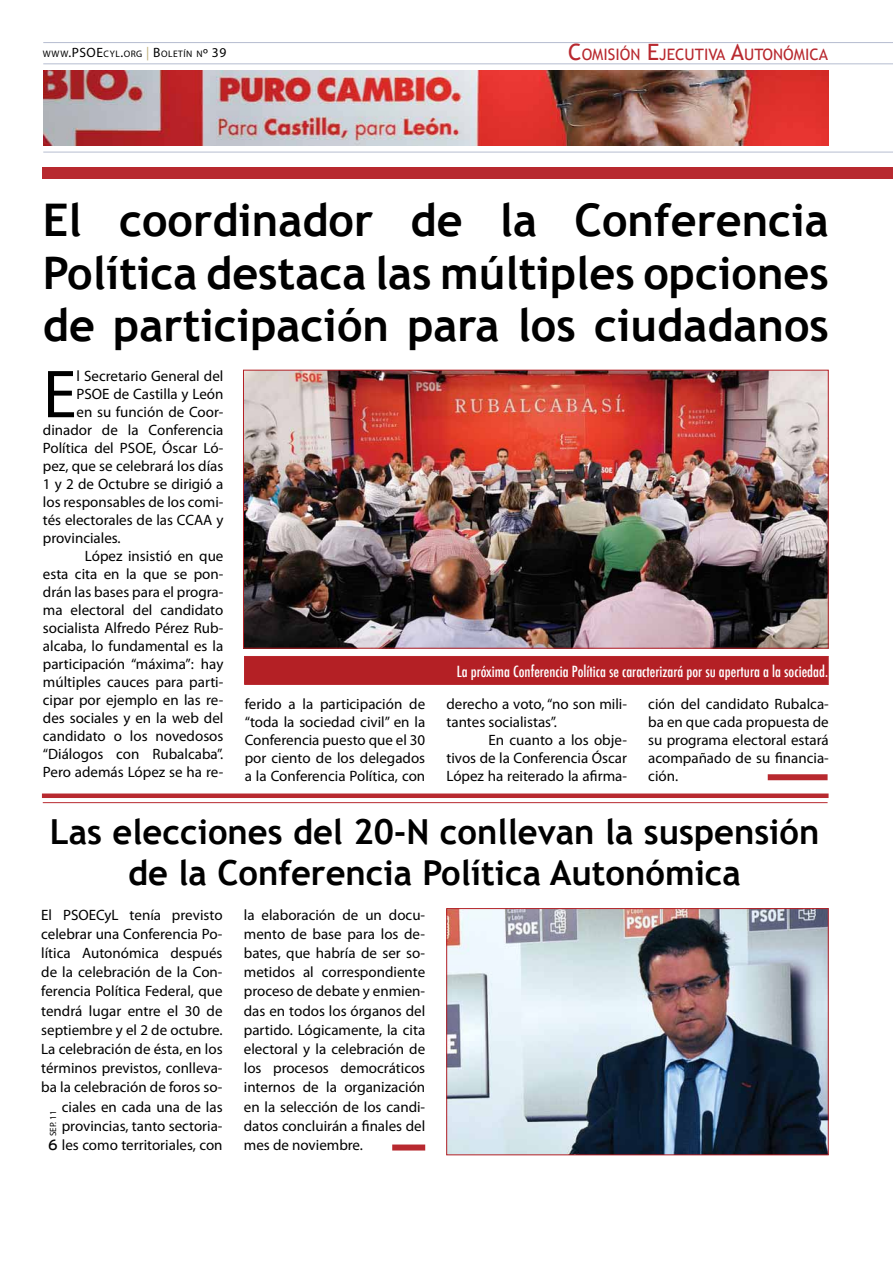
<style>
.page{position:relative;width:893px;height:1263px;background:#fff}
.page>*{position:absolute;margin:0;border:0;box-sizing:border-box;transform-origin:0 0}
.t1{font:68.4px "Myriad Pro";color:#000}
.t2{font:700 45px/52.5px "Trebuchet MS";color:#000;text-align:justify}
.t3{font:700 34.5px/40.5px "Trebuchet MS";color:#000;text-align:center}
.t4{font:15.75px "Trebuchet MS";color:#b8292f}
.t5{font:15px/19.2px "Myriad Pro";color:#000;text-align:justify}
.t6{font:500 condensed 15px "Futura";color:#fff}
.t7{font:9.45px "Myriad Pro";letter-spacing:.055em;color:#000}
.t8{font:9px "Myriad Pro";color:#000}
.s1{font-size:13.5px}
.s2{font-size:13.5px;color:#beae78}
.s3{font-size:22.5px}
.s4{font-family:"Interstate"}
</style>
<div class="page">
<hr style="left:43px;top:63px;width:850px;height:1px;background:#b6bdd0">
<div style="left:43px;top:167px;width:850px;height:11px;background:#b8292f"></div>
<hr style="left:43px;top:152px;width:850px;height:1px;background:#b6bdd0">
<hr style="left:43px;top:42px;width:850px;height:1px;background:#b6bdd0">
<img style="left:43px;top:70px;width:785px;height:75px">
<img style="left:243px;top:370px;width:586px;height:279px">
<div style="left:243px;top:370px;width:585px;height:278px;border:1px solid #b42025"></div>
<div style="left:245px;top:656px;width:583px;height:28px;background:#b42025"></div>
<div style="left:244px;top:656px;width:584px;height:29px;border:1px solid #b8292f"></div>
<div style="left:42px;top:793px;width:787px;height:5px;background:#b8292f"></div>
<hr style="left:43px;top:802px;width:785px;height:1px;background:#b8292f">
<img style="left:448px;top:910px;width:378px;height:243px">
<div style="left:446px;top:908px;width:382px;height:247px;border:1px solid #b42025"></div>
<div style="left:768px;top:774px;width:60px;height:6px;background:#b8292f"></div>
<div style="left:392px;top:1144px;width:33px;height:6px;background:#b8292f"></div>
<p class="t7" style="left:43px;top:48px;width:185px">WWW<span class="s1">.PSOE</span>CYL<span class="s1">.</span>ORG <span class="s2">|</span> <span class="s1">B</span>OLETÍN N<span class="s1">º 39</span></p>
<p class="t4" style="left:568px;top:45px;width:261px"><span class="s3">C</span>OMISIÓN <span class="s3">E</span>JECUTIVA <span class="s3">A</span>UTONÓMICA</p>
<h2 class="t2" style="left:43px;top:194px;width:787px">El coordinador de la Conferencia Política destaca las múltiples opciones de participación para los ciudadanos</h2>
<h1 class="t1" style="left:43px;top:352px;width:35px">E</h1>
<p class="t5" style="left:77px;top:366px;width:148px">l Secretario General del</p>
<p class="t5" style="left:77px;top:384px;width:148px">PSOE de Castilla y León</p>
<p class="t5" style="left:77px;top:402px;width:148px">en su función de Coor-</p>
<p class="t5" style="left:43px;top:420px;width:182px">dinador de la Conferencia</p>
<p class="t5" style="left:43px;top:438px;width:182px">Política del PSOE, Óscar Ló-</p>
<p class="t5" style="left:43px;top:456px;width:182px">pez, que se celebrará los días</p>
<p class="t5" style="left:43px;top:474px;width:182px">1 y 2 de Octubre se dirigió a</p>
<p class="t5" style="left:43px;top:492px;width:182px">los responsables de los comi-</p>
<p class="t5" style="left:43px;top:510px;width:182px">tés electorales de las CCAA y</p>
<p class="t5" style="left:43px;top:528px;width:79px">provinciales.</p>
<p class="t5" style="left:85px;top:546px;width:140px">López insistió en que</p>
<p class="t5" style="left:43px;top:564px;width:182px">esta cita en la que se pon-</p>
<p class="t5" style="left:43px;top:582px;width:182px">drán las bases para el progra-</p>
<p class="t5" style="left:43px;top:600px;width:182px">ma electoral del candidato</p>
<p class="t5" style="left:43px;top:618px;width:182px">socialista Alfredo Pérez Rub-</p>
<p class="t5" style="left:43px;top:636px;width:182px">alcaba, lo fundamental es la</p>
<p class="t5" style="left:43px;top:654px;width:182px">participación “máxima”: hay</p>
<p class="t5" style="left:43px;top:672px;width:182px">múltiples cauces para parti-</p>
<p class="t5" style="left:43px;top:690px;width:182px">cipar por ejemplo en las re-</p>
<p class="t5" style="left:43px;top:708px;width:182px">des sociales y en la web del</p>
<p class="t5" style="left:43px;top:726px;width:182px">candidato o los novedosos</p>
<p class="t5" style="left:43px;top:744px;width:182px">“Diálogos con Rubalcaba”.</p>
<p class="t5" style="left:43px;top:762px;width:182px">Pero además López se ha re-</p>
<p class="t6" style="left:457px;top:661px;width:373px">La próxima Conferencia Política se caracterizará por su apertura a la sociedad.</p>
<p class="t5" style="left:245px;top:694px;width:182px;line-height:18px">ferido a la participación de “toda la sociedad civil” en la Conferencia puesto que el 30 por ciento de los delegados a la Conferencia Política, con</p>
<p class="t5" style="left:446px;top:694px;width:182px;line-height:18px">derecho a voto, “no son mili&shy;tantes socialistas”.</p>
<p class="t5" style="left:446px;top:730px;width:182px;line-height:18px;text-indent:42px">En cuanto a los obje&shy;tivos de la Conferencia Óscar López ha reiterado la afirma-</p>
<p class="t5" style="left:648px;top:694px;width:182px;line-height:18px">ción del candidato Rubalca&shy;ba en que cada propuesta de su programa electoral estará acompañado de su financia&shy;ción.</p>
<h3 class="t3" style="left:50px;top:811px;width:771px">Las elecciones del 20-N conllevan la suspensión de la Conferencia Política Autonómica</h3>
<p class="t5" style="left:41px;top:905px;width:183px;text-align:right">El PSOECyL tenía previsto celebrar una Conferencia Po&shy;lítica Autonómica después de la celebración de la Con&shy;ferencia Política Federal, que tendrá lugar entre el 30 de septiembre y el 2 de octubre.<br>La celebración de ésta, en los términos previstos, conlleva&shy;ba la celebración de foros so&shy;ciales en cada una de las provincias, tanto sectoria-<br><span class="s4">6</span> les como territoriales, con</p>
<p class="t5" style="left:244px;top:905px;width:183px">la elaboración de un docu&shy;mento de base para los de&shy;bates, que habría de ser so&shy;metidos al correspondiente proceso de debate y enmien&shy;das en todos los órganos del partido. Lógicamente, la cita electoral y la celebración de los procesos democráticos internos de la organización en la selección de los candi&shy;datos concluirán a finales del mes de noviembre.</p>
<p class="t8" style="left:48px;top:1136px;width:27px;rotate:-90deg">SEP. 11</p>
</div>
